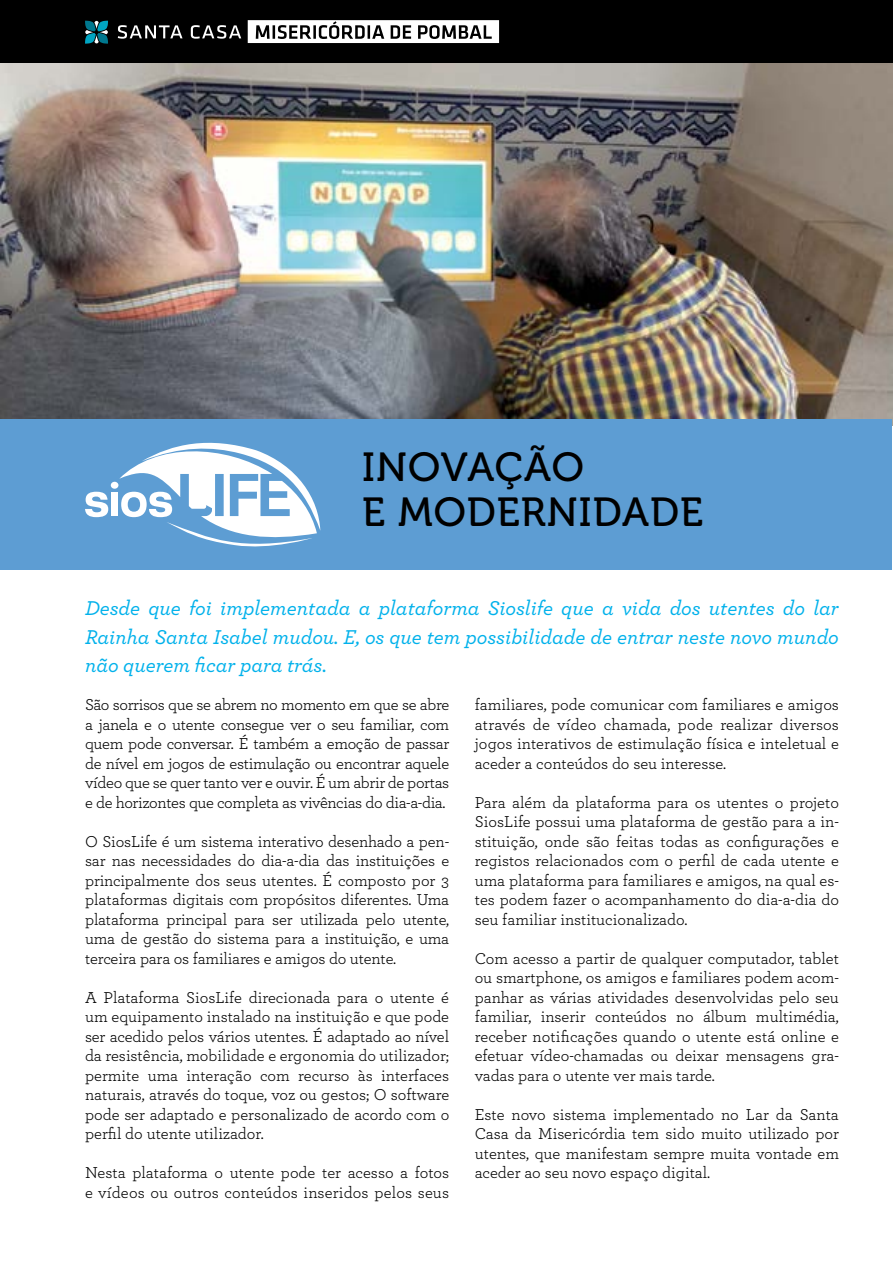
<style>
.page{position:relative;width:893px;height:1263px;background:#fff}
.page>*{position:absolute;margin:0;border:0;box-sizing:border-box;transform-origin:0 0}
.t1{font:40.5px/45px "Museo 500";letter-spacing:.025em;color:#000}
.t2{font:italic 500 21px/28.5px "Archer";color:#00b1eb;text-align:justify}
.t3{font:16.5px/19.5px "Archer";color:#000;text-align:justify}
</style>
<div class="page">
<div style="left:0;top:0;width:893px;height:64px;background:#000"></div>
<svg style="left:85px;top:21px;width:23px;height:23px"></svg>
<svg style="left:118px;top:25px;width:65px;height:14px"></svg>
<svg style="left:191px;top:25px;width:50px;height:14px"></svg>
<svg style="left:248px;top:20px;width:251px;height:23px"></svg>
<img style="left:0;top:64px;width:893px;height:361px">
<div style="left:1px;top:419px;width:891px;height:151px;background:#5d9dd3"></div>
<div style="left:111px;top:493px;width:7px;height:23px;background:#fff"></div>
<svg style="left:85px;top:492px;width:23px;height:25px"></svg>
<div style="left:111px;top:482px;width:7px;height:7px;background:#fff;border-radius:50%"></div>
<svg style="left:119px;top:442px;width:201px;height:105px"></svg>
<h1 class="t1" style="left:362px;top:445px;width:343px">INOVAÇÃO<br>E MODERNIDADE</h1>
<p class="t2" style="left:85px;top:592px;width:755px">Desde que foi implementada a plataforma Sioslife que a vida dos utentes do lar Rainha Santa Isabel mudou. E, os que tem possibilidade de entrar neste novo mundo não querem ficar para trás.</p>
<p class="t3" style="left:475px;top:694px;width:366px">familiares, pode comunicar com familiares e amigos através de vídeo chamada, pode realizar diversos jogos interativos de estimulação física e inteletual e aceder a conteúdos do seu interesse.</p>
<p class="t3" style="left:475px;top:792px;width:366px">Para além da plataforma para os utentes o projeto SiosLife possui uma plataforma de gestão para a in&shy;stituição, onde são feitas todas as configurações e registos relacionados com o perfil de cada utente e uma plataforma para familiares e amigos, na qual es&shy;tes podem fazer o acompanhamento do dia-a-dia do seu familiar institucionalizado.</p>
<p class="t3" style="left:475px;top:948px;width:366px">Com acesso a partir de qualquer computador, tablet ou smartphone, os amigos e familiares podem acom&shy;panhar as várias atividades desenvolvidas pelo seu familiar, inserir conteúdos no álbum multimédia, receber notificações quando o utente está online e efetuar vídeo-chamadas ou deixar mensagens gra&shy;vadas para o utente ver mais tarde.</p>
<p class="t3" style="left:475px;top:1104px;width:366px">Este novo sistema implementado no Lar da Santa Casa da Misericórdia tem sido muito utilizado por utentes, que manifestam sempre muita vontade em aceder ao seu novo espaço digital.</p>
<p class="t3" style="left:85px;top:694px;width:366px">São sorrisos que se abrem no momento em que se abre a janela e o utente consegue ver o seu familiar, com quem pode conversar. É também a emoção de passar de nível em jogos de estimulação ou encontrar aquele vídeo que se quer tanto ver e ouvir. É um abrir de portas e de horizontes que completa as vivências do dia-a-dia.</p>
<p class="t3" style="left:85px;top:831px;width:366px">O SiosLife é um sistema interativo desenhado a pen&shy;sar nas necessidades do dia-a-dia das instituições e principalmente dos seus utentes. É composto por 3 plataformas digitais com propósitos diferentes. Uma plataforma principal para ser utilizada pelo utente, uma de gestão do sistema para a instituição, e uma terceira para os familiares e amigos do utente.</p>
<p class="t3" style="left:85px;top:987px;width:366px">A Plataforma SiosLife direcionada para o utente é um equipamento instalado na instituição e que pode ser acedido pelos vários utentes. É adaptado ao nível da resistência, mobilidade e ergonomia do utilizador; permite uma interação com recurso às interfaces naturais, através do toque, voz ou gestos; O software pode ser adaptado e personalizado de acordo com o perfil do utente utilizador.</p>
<p class="t3" style="left:85px;top:1162px;width:366px">Nesta plataforma o utente pode ter acesso a fotos e vídeos ou outros conteúdos inseridos pelos seus</p>
</div>
